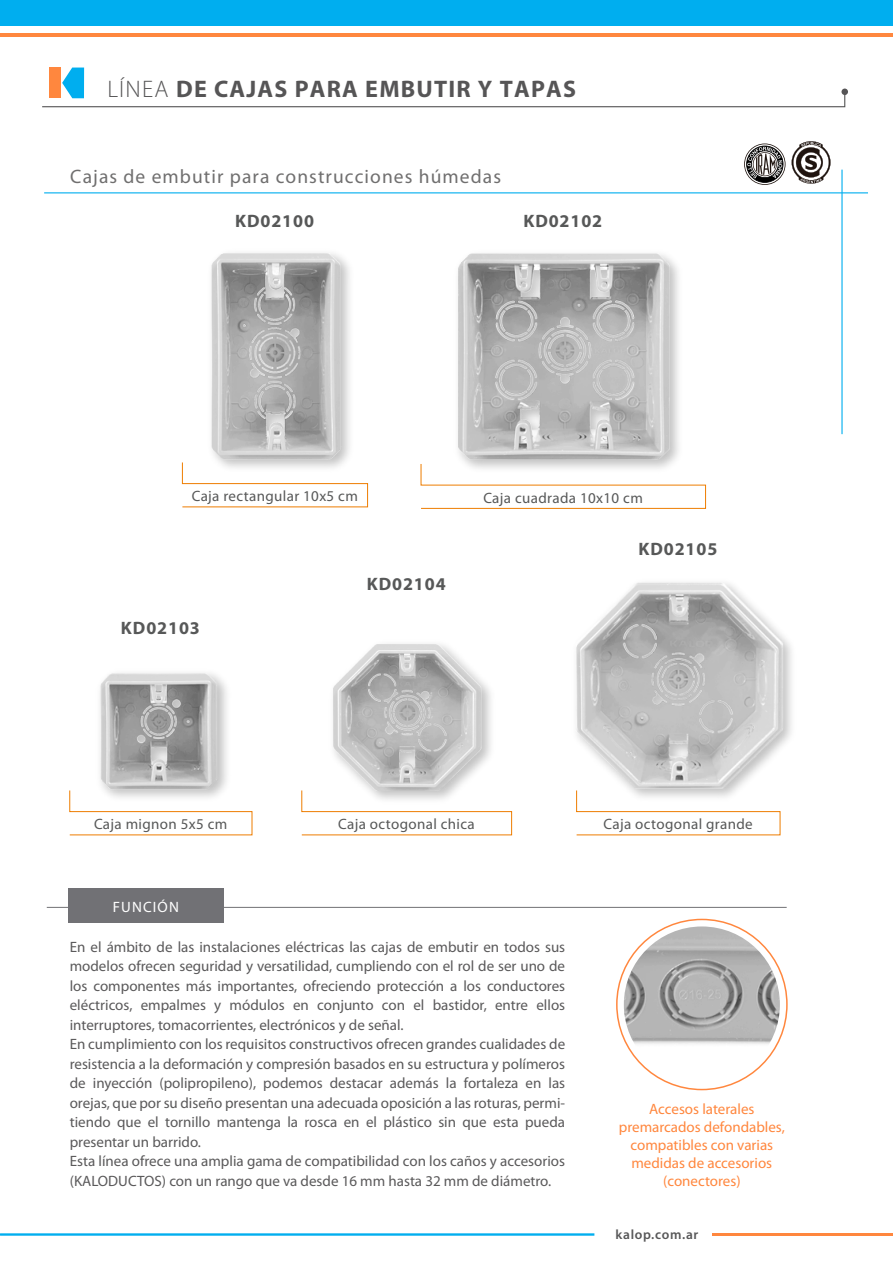
<style>
.page{position:relative;width:893px;height:1263px;background:#fff}
.page>*{position:absolute;margin:0;border:0;box-sizing:border-box;transform-origin:0 0}
.t1{font:700 24px "Myriad Pro";letter-spacing:.05em;color:#565556}
.t2{font:19.5px "Myriad Pro";letter-spacing:.055em;color:#706f6f}
.t3{font:700 18px "Myriad Pro";letter-spacing:.05em;color:#575858}
.t4{font:15px/19.5px "Myriad Pro";color:#5a595a}
.t5{font:15px "Myriad Pro";letter-spacing:.025em;color:#575858}
.t6{font:15px/18px "Myriad Pro";color:#ff873e;text-align:center}
.t7{font:15px "Myriad Pro";letter-spacing:.075em;color:#fff}
.t8{font:600 13.5px "Myriad Pro";letter-spacing:.05em;color:#575758}
.s1{font-weight:300}
</style>
<div class="page">
<hr style="left:44px;top:192px;width:824px;height:1px;background:#00aeef">
<hr style="left:841px;top:170px;width:2px;height:264px;background:#00aeef">
<img style="left:181px;top:253px;width:169px;height:212px">
<svg style="left:182px;top:462px;width:186px;height:46px"></svg>
<img style="left:333px;top:644px;width:158px;height:146px">
<svg style="left:301px;top:790px;width:211px;height:46px"></svg>
<img style="left:576px;top:582px;width:216px;height:208px">
<svg style="left:576px;top:790px;width:205px;height:46px"></svg>
<img style="left:100px;top:673px;width:127px;height:117px">
<svg style="left:69px;top:790px;width:184px;height:46px"></svg>
<hr style="left:47px;top:907px;width:740px;height:1px;background:#717175">
<div style="left:69px;top:888px;width:155px;height:35px;background:#717175"></div>
<img style="left:458px;top:253px;width:221px;height:210px">
<svg style="left:420px;top:463px;width:286px;height:46px"></svg>
<img style="left:624px;top:926px;width:156px;height:156px;border-radius:78px">
<svg style="left:744px;top:144px;width:41px;height:41px"></svg>
<svg style="left:792px;top:141px;width:39px;height:43px"></svg>
<svg style="left:0;top:1233px;width:594px;height:3px;background:#35bef2"></svg>
<hr style="left:713px;top:1233px;width:180px;height:3px;background:#ff873e">
<div style="left:49px;top:67px;width:12px;height:31px;background:#ff873e"></div>
<div style="left:0;top:0;width:893px;height:26px;background:#00aeef"></div>
<hr style="left:0;top:33px;width:893px;height:4px;background:#ff873e">
<svg style="left:42px;top:68px;width:804px;height:40px"></svg>
<div style="left:841px;top:89px;width:7px;height:6px;background:#565556;border-radius:50%"></div>
<h1 class="t1" style="left:107px;top:75px;width:470px"><span class="s1">LÍNEA</span> DE CAJAS PARA EMBUTIR Y TAPAS</h1>
<h2 class="t2" style="left:70px;top:166px;width:432px">Cajas de embutir para construcciones húmedas</h2>
<p class="t3" style="left:235px;top:211px;width:80px">KD02100</p>
<p class="t3" style="left:523px;top:211px;width:80px">KD02102</p>
<p class="t5" style="left:192px;top:488px;width:168px">Caja rectangular 10x5 cm</p>
<p class="t3" style="left:121px;top:618px;width:80px">KD02103</p>
<p class="t3" style="left:367px;top:574px;width:80px">KD02104</p>
<p class="t5" style="left:483px;top:489px;width:161px">Caja cuadrada 10x10 cm</p>
<p class="t3" style="left:638px;top:539px;width:80px">KD02105</p>
<p class="t5" style="left:94px;top:815px;width:135px">Caja mignon 5x5 cm</p>
<p class="t5" style="left:338px;top:815px;width:138px">Caja octogonal chica</p>
<p class="t5" style="left:603px;top:816px;width:151px">Caja octogonal grande</p>
<p class="t7" style="left:113px;top:899px;width:68px">FUNCIÓN</p>
<p class="t4" style="left:70px;top:937px;width:497px">En el ámbito de las instalaciones eléctricas las cajas de embutir en todos sus modelos ofrecen seguridad y versatilidad, cumpliendo con el rol de ser uno de los componentes más importantes, ofreciendo protección a los conductores eléctricos, empalmes y módulos en conjunto con el bastidor, entre ellos interruptores, tomacorrientes, electrónicos y de señal.<br>En cumplimiento con los requisitos constructivos ofrecen grandes cualidades de resistencia a la deformación y compresión basados en su estructura y polímeros de inyección (polipropileno), podemos destacar además la fortaleza en las orejas, que por su diseño presentan una adecuada oposición a las roturas, permi&shy;tiendo que el tornillo mantenga la rosca en el plástico sin que esta pueda presentar un barrido.<br>Esta línea ofrece una amplia gama de compatibilidad con los caños y accesorios (KALODUCTOS) con un rango que va desde 16 mm hasta 32 mm de diámetro.</p>
<p class="t6" style="left:619px;top:1100px;width:167px">Accesos laterales premarcados defondables, compatibles con varias medidas de accesorios (conectores)</p>
<p class="t8" style="left:615px;top:1227px;width:84px">kalop.com.ar</p>
</div>
